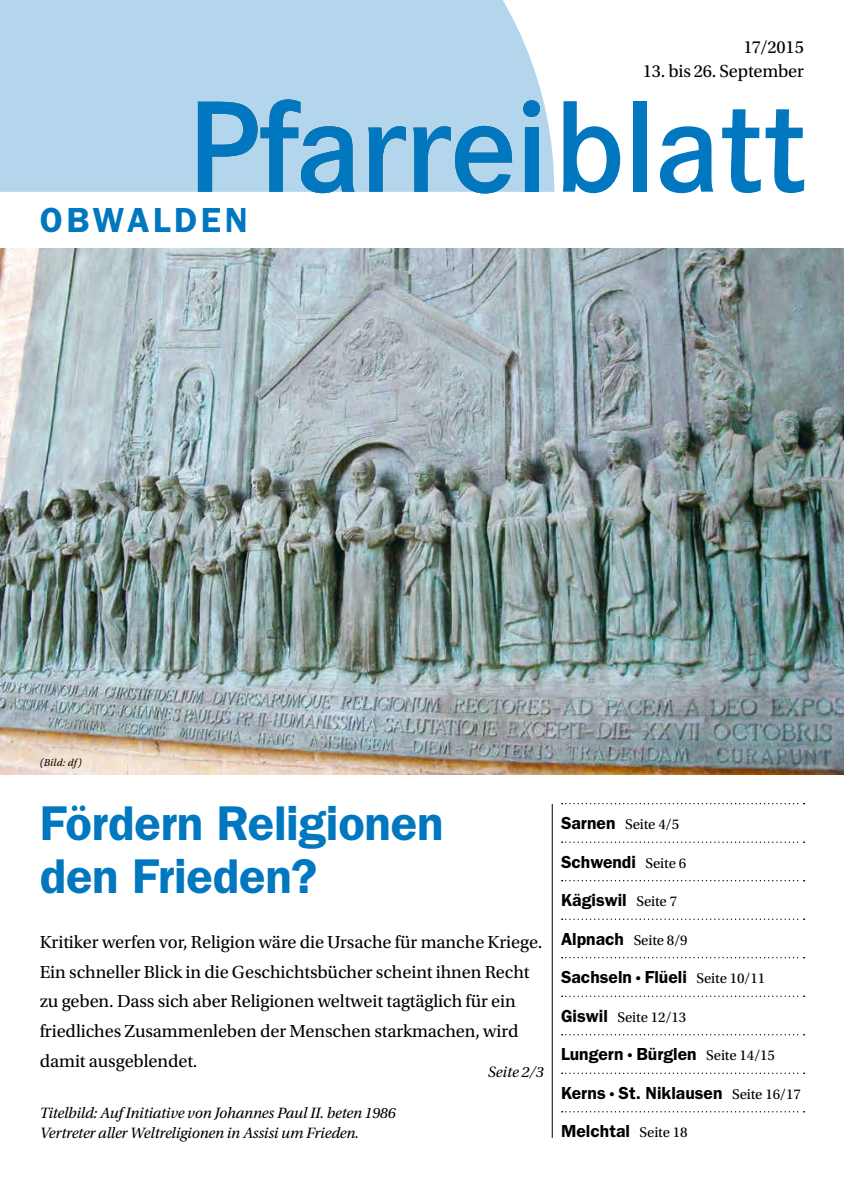
<style>
.page{position:relative;width:844px;height:1191px;background:#fff}
.page>*{position:absolute;margin:0;border:0;box-sizing:border-box;transform-origin:0 0}
.t1{font:600 49px/52.5px "ITC Franklin Gothic Std";letter-spacing:-.005em;color:#0077bf}
.t2{font:600 35px "ITC Franklin Gothic Std";letter-spacing:.1em;color:#0077bf}
.t3{font:18.38px/29.8px "Utopia Std";letter-spacing:-.005em;color:#000}
.t4{font:600 17.5px/38.5px "ITC Franklin Gothic Std";color:#000}
.t5{font:italic 15.75px/20.1px "Utopia Std";letter-spacing:-.01em;color:#000}
.t6{font:14.88px "Utopia Std";letter-spacing:-.01em;color:#000}
.t7{font:italic 10.5px "Utopia Std";letter-spacing:.02em;color:#000}
.s1{font-family:"ITC Franklin Gothic Std";font-weight:600;font-size:17.5px}
.s2{font-family:"Utopia Std";font-weight:400;font-size:14.88px}
.s3{font-size:14px}
</style>
<div class="page">
<div style="left:0;top:0;width:554px;height:192px;background:#b3d6ec"></div>
<svg style="left:523px;top:100px;width:17px;height:92px"></svg>
<svg style="left:198px;top:99px;width:156px;height:94px;background:#62aad6"></svg>
<svg style="left:368px;top:126px;width:37px;height:66px;background:#60a9d5"></svg>
<svg style="left:413px;top:126px;width:99px;height:67px;background:#5ba6d4"></svg>
<div style="left:524px;top:128px;width:14px;height:64px;background:#0077bf"></div>
<div style="left:523px;top:100px;width:17px;height:17px;background:#0077bf;border-radius:50%"></div>
<svg style="left:562px;top:101px;width:58px;height:92px"></svg>
<div style="left:632px;top:101px;width:14px;height:91px;background:#0077bf"></div>
<svg style="left:660px;top:126px;width:53px;height:67px"></svg>
<svg style="left:722px;top:109px;width:82px;height:84px"></svg>
<hr style="left:551px;top:804px;width:1px;height:333px;background:#000">
<svg style="left:561px;top:803px;width:243px;height:1px"></svg>
<svg style="left:561px;top:841px;width:243px;height:2px"></svg>
<svg style="left:561px;top:880px;width:243px;height:1px"></svg>
<svg style="left:561px;top:918px;width:243px;height:2px"></svg>
<svg style="left:561px;top:957px;width:243px;height:1px"></svg>
<svg style="left:561px;top:995px;width:243px;height:2px"></svg>
<svg style="left:561px;top:1034px;width:243px;height:1px"></svg>
<svg style="left:561px;top:1072px;width:243px;height:2px"></svg>
<svg style="left:561px;top:1111px;width:243px;height:1px"></svg>
<img style="left:0;top:248px;width:843px;height:526px">
<h2 class="t2" style="left:40px;top:200px;width:209px">OBWALDEN</h2>
<p class="t3" style="left:743px;top:33px;width:62px">17/2015</p>
<p class="t3" style="left:642px;top:56px;width:163px">13. bis 26. September</p>
<p class="t7" style="left:40px;top:757px;width:44px">(Bild: df)</p>
<h1 class="t1" style="left:40px;top:797px;width:405px">Fördern Religionen den Frieden?</h1>
<p class="t3" style="left:40px;top:927px;width:504px">Kritiker werfen vor, Religion wäre die Ursache für manche Kriege.<br>Ein schneller Blick in die Geschichtsbücher scheint ihnen Recht zu geben. Dass sich aber Religionen weltweit tagtäglich für ein friedliches Zusammenleben der Menschen starkmachen, wird damit ausgeblendet.</p>
<p class="t5" style="left:487px;top:1061px;width:57px">Seite 2/3</p>
<p class="t5" style="left:40px;top:1103px;width:357px">Titelbild: Auf Initiative von Johannes Paul II. beten 1986<br>Vertreter aller Weltreligionen in Assisi um Frieden.</p>
<p class="t6" style="left:561px;top:816px;width:120px"><span class="s1">Sarnen</span> Seite 4/5</p>
<p class="t4" style="left:561px;top:842px;width:127px">Schwendi <span class="s2">Seite 6</span></p>
<p class="t4" style="left:561px;top:881px;width:118px">Kägiswil <span class="s2">Seite 7</span></p>
<p class="t6" style="left:561px;top:931px;width:128px"><span class="s1">Alpnach</span> Seite 8/9</p>
<p class="t4" style="left:561px;top:958px;width:206px">Sachseln <span class="s3">•</span> Flüeli <span class="s2">Seite 10/11</span></p>
<p class="t6" style="left:561px;top:1008px;width:127px"><span class="s1">Giswil</span> Seite 12/13</p>
<p class="t4" style="left:561px;top:1035px;width:241px">Lungern <span class="s3">•</span> Bürglen <span class="s2">Seite 14/15<br></span>Kerns <span class="s3">•</span> St. Niklausen <span class="s2">Seite 16/17</span></p>
<p class="t4" style="left:561px;top:1112px;width:128px">Melchtal <span class="s2">Seite 18</span></p>
</div>
